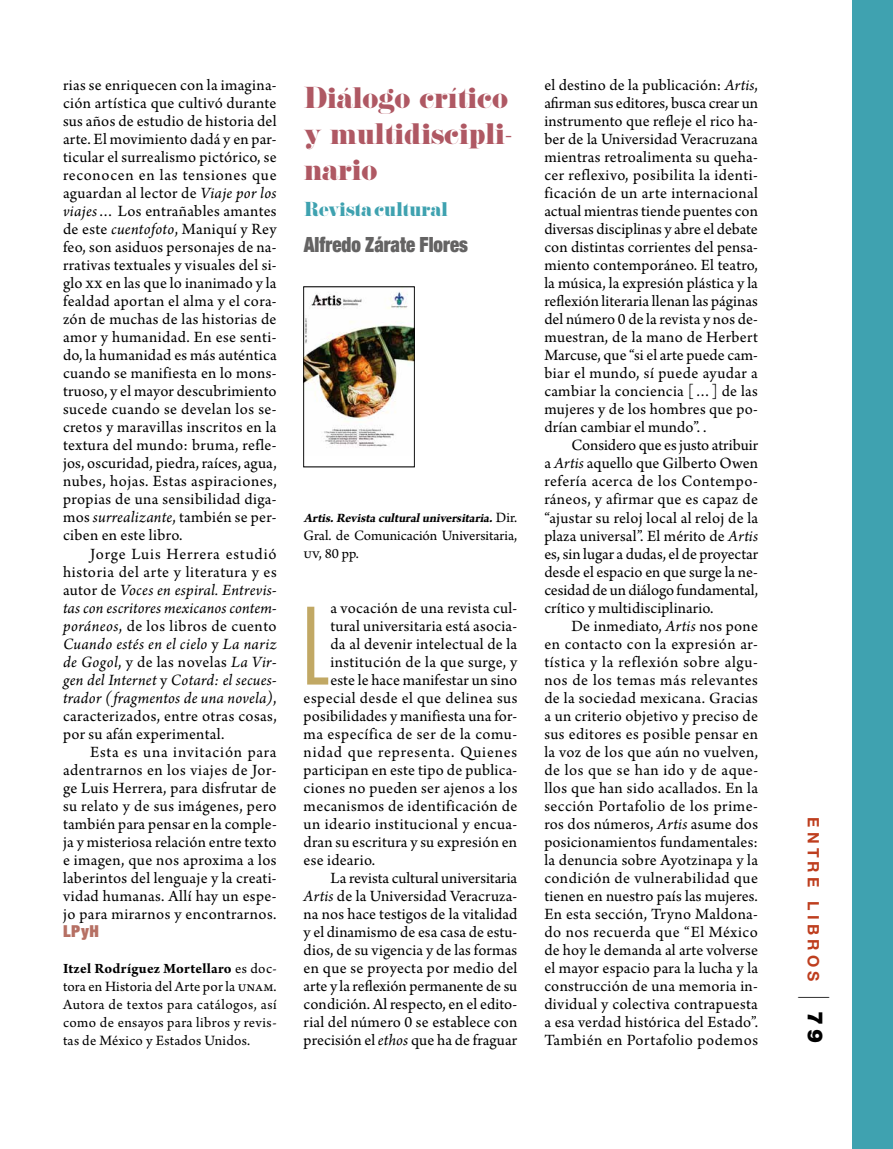
<style>
.page{position:relative;width:893px;height:1149px;background:#fff}
.page>*{position:absolute;margin:0;border:0;box-sizing:border-box;transform-origin:0 0}
.t1{font:94.5px "Steelfish Rg";color:#c1a864}
.t2{font:27px/36px "Pistilli";letter-spacing:-.03em;color:#af5863}
.t3{font:900 condensed 21px "Helvetica Neue LT Std";color:#646363;scale:.9 1}
.t4{font:900 21px "Helvetica Neue LT Std";color:#000}
.t5{font:18px "Pistilli";letter-spacing:-.03em;color:#3fa2b0}
.t6{font:16.5px/18px "Arno Pro";letter-spacing:.02em;color:#000;text-align:justify}
.t7{font:italic 16.5px/18px "Arno Pro";letter-spacing:.015em;color:#000;text-align:justify}
.t8{font:900 condensed 16.5px "Helvetica Neue LT Std";color:#b67064}
.t9{font:700 15.75px "Helvetica Neue LT Std";letter-spacing:.265em;color:#be3e1e}
.t10{font:15px/18px "Arno Pro";letter-spacing:.005em;color:#000;text-align:justify}
.t11{font:italic 700 13.5px "Arno Pro";color:#000}
.s1{font-style:italic}
.s2{font-style:normal}
.s3{font-weight:700}
.s4{font-weight:400;font-style:normal;font-size:15px}
.s5{font-weight:100;font-stretch:condensed;font-size:42px}
</style>
<div class="page">
<div style="left:852px;top:0;width:41px;height:1148px;background:#3fa2b0"></div>
<img style="left:306px;top:288px;width:106px;height:159px">
<p class="t6" style="left:63px;top:77px;width:216px">rias se enriquecen con la imagina&shy;ción artística que cultivó durante sus años de estudio de historia del arte. El movimiento dadá y en par&shy;ticular el surrealismo pictórico, se reconocen en las tensiones que aguardan al lector de <span class="s1">Viaje por los viajes</span>… Los entrañables amantes de este <span class="s1">cuentofoto</span>, Maniquí y Rey feo, son asiduos personajes de na&shy;rrativas textuales y visuales del si&shy;glo xx en las que lo inanimado y la fealdad aportan el alma y el cora&shy;zón de muchas de las historias de amor y humanidad. En ese senti&shy;do, la humanidad es más auténtica cuando se manifiesta en lo mons&shy;truoso, y el mayor descubrimiento sucede cuando se develan los se&shy;cretos y maravillas inscritos en la textura del mundo: bruma, refle&shy;jos, oscuridad, piedra, raíces, agua, nubes, hojas. Estas aspiraciones, propias de una sensibilidad diga&shy;mos <span class="s1">surrealizante</span>, también se per&shy;ciben en este libro.</p>
<p class="t7" style="left:63px;top:545px;width:215px;text-indent:27px"><span class="s2">Jorge Luis Herrera estudió historia del arte y literatura y es autor de</span> Voces en espiral. Entrevis&shy;tas con escritores mexicanos contem&shy;poráneos<span class="s2">, de los libros de cuento </span>Cuando estés en el cielo <span class="s2">y</span> La nariz de Gogol<span class="s2">, y de las novelas</span> La Vir&shy;gen del Internet <span class="s2">y</span> Cotard: el secues&shy;trador (fragmentos de una novela)<span class="s2">, caracterizados, entre otras cosas, por su afán experimental.</span></p>
<p class="t6" style="left:63px;top:743px;width:215px;text-indent:27px">Esta es una invitación para adentrarnos en los viajes de Jor&shy;ge Luis Herrera, para disfrutar de su relato y de sus imágenes, pero también para pensar en la comple&shy;ja y misteriosa relación entre texto e imagen, que nos aproxima a los laberintos del lenguaje y la creati&shy;vidad humanas. Allí hay un espe&shy;jo para mirarnos y encontrarnos.</p>
<p class="t8" style="left:63px;top:920px;width:38px">LPyH</p>
<p class="t10" style="left:63px;top:959px;width:215px"><span class="s3">Itzel Rodríguez Mortellaro</span> es doc&shy;tora en Historia del Arte por la unam.<br>Autora de textos para catálogos, así como de ensayos para libros y revis&shy;tas de México y Estados Unidos.</p>
<h2 class="t2" style="left:304px;top:79px;width:211px">Diálogo crítico y multidiscipli&shy;nario</h2>
<p class="t5" style="left:304px;top:198px;width:146px">Revista cultural</p>
<p class="t3" style="left:304px;top:231px;width:184px">Alfredo Zárate Flores</p>
<p class="t11" style="left:304px;top:510px;width:215px">Artis.Revista culturaluniversitaria.<span class="s4">D i r .</span></p>
<p class="t10" style="left:304px;top:527px;width:215px">Gral. de Comunicación Universitaria, uv, 80 pp.</p>
<h1 class="t1" style="left:304px;top:588px;width:27px">L</h1>
<p class="t6" style="left:330px;top:599px;width:188px">a vocación de una revista cul-</p>
<p class="t6" style="left:330px;top:617px;width:188px">tural universitaria está asocia-</p>
<p class="t6" style="left:330px;top:635px;width:188px">da al devenir intelectual de la</p>
<p class="t6" style="left:330px;top:653px;width:189px">institución de la que surge, y</p>
<p class="t6" style="left:330px;top:671px;width:188px">este le hace manifestar un sino</p>
<p class="t6" style="left:304px;top:689px;width:215px">especial desde el que delinea sus</p>
<p class="t6" style="left:304px;top:707px;width:215px">posibilidades y manifiesta una for-</p>
<p class="t6" style="left:304px;top:725px;width:215px">ma específica de ser de la comu-</p>
<p class="t6" style="left:304px;top:743px;width:215px">nidad que representa. Quienes</p>
<p class="t6" style="left:304px;top:761px;width:215px">participan en este tipo de publica-</p>
<p class="t6" style="left:304px;top:779px;width:215px">ciones no pueden ser ajenos a los</p>
<p class="t6" style="left:304px;top:797px;width:215px">mecanismos de identificación de</p>
<p class="t6" style="left:304px;top:815px;width:215px">un ideario institucional y encua-</p>
<p class="t6" style="left:304px;top:833px;width:215px">dran su escritura y su expresión en</p>
<p class="t6" style="left:304px;top:851px;width:73px">ese ideario.</p>
<p class="t6" style="left:331px;top:869px;width:188px">La revista cultural universitaria</p>
<p class="t6" style="left:304px;top:887px;width:215px"><span class="s1">Artis</span> de la Universidad Veracruza-</p>
<p class="t6" style="left:304px;top:905px;width:215px">na nos hace testigos de la vitalidad</p>
<p class="t6" style="left:304px;top:923px;width:215px">y el dinamismo de esa casa de estu-</p>
<p class="t6" style="left:304px;top:941px;width:215px">dios, de su vigencia y de las formas</p>
<p class="t6" style="left:304px;top:959px;width:215px">en que se proyecta por medio del</p>
<p class="t6" style="left:304px;top:977px;width:215px">arte y la reflexión permanente de su</p>
<p class="t6" style="left:304px;top:995px;width:215px">condición. Al respecto, en el edito-</p>
<p class="t6" style="left:304px;top:1013px;width:215px">rial del número 0 se establece con</p>
<p class="t6" style="left:304px;top:1031px;width:215px">precisión el <span class="s1">ethos</span> que ha de fraguar</p>
<p class="t6" style="left:544px;top:77px;width:215px">el destino de la publicación: <span class="s1">Artis</span>, afirman sus editores, busca crear un instrumento que refleje el rico ha&shy;ber de la Universidad Veracruzana mientras retroalimenta su queha&shy;cer reflexivo, posibilita la identi&shy;ficación de un arte internacional actual mientras tiende puentes con diversas disciplinas y abre el debate con distintas corrientes del pensa&shy;miento contemporáneo. El teatro, la música, la expresión plástica y la reflexión literaria llenan las páginas del número 0 de la revista y nos de&shy;muestran, de la mano de Herbert Marcuse, que “si el arte puede cam&shy;biar el mundo, sí puede ayudar a cambiar la conciencia […] de las mujeres y de los hombres que po&shy;drían cambiar el mundo”. .</p>
<p class="t6" style="left:544px;top:437px;width:215px;text-indent:27px">Considero que es justo atribuir a <span class="s1">Artis</span> aquello que Gilberto Owen refería acerca de los Contempo&shy;ráneos, y afirmar que es capaz de “ajustar su reloj local al reloj de la plaza universal”. El mérito de <span class="s1">Artis </span>es, sin lugar a dudas, el de proyectar desde el espacio en que surge la ne&shy;cesidad de un diálogo fundamental, crítico y multidisciplinario.</p>
<p class="t6" style="left:544px;top:617px;width:215px;text-indent:27px">De inmediato, <span class="s1">Artis</span> nos pone en contacto con la expresión ar&shy;tística y la reflexión sobre algu&shy;nos de los temas más relevantes de la sociedad mexicana. Gracias a un criterio objetivo y preciso de sus editores es posible pensar en la voz de los que aún no vuelven, de los que se han ido y de aque&shy;llos que han sido acallados. En la sección Portafolio de los prime&shy;ros dos números, <span class="s1">Artis</span> asume dos posicionamientos fundamentales: la denuncia sobre Ayotzinapa y la condición de vulnerabilidad que tienen en nuestro país las mujeres.<br>En esta sección, Tryno Maldona&shy;do nos recuerda que “El México de hoy le demanda al arte volverse el mayor espacio para la lucha y la construcción de una memoria in&shy;dividual y colectiva contrapuesta a esa verdad histórica del Estado”.<br>También en Portafolio podemos</p>
<p class="t9" style="left:823px;top:817px;width:166px;rotate:90deg">entre libros</p>
<p class="t4" style="left:828px;top:994px;width:50px;rotate:90deg"><span class="s5">|</span> 79</p>
</div>
